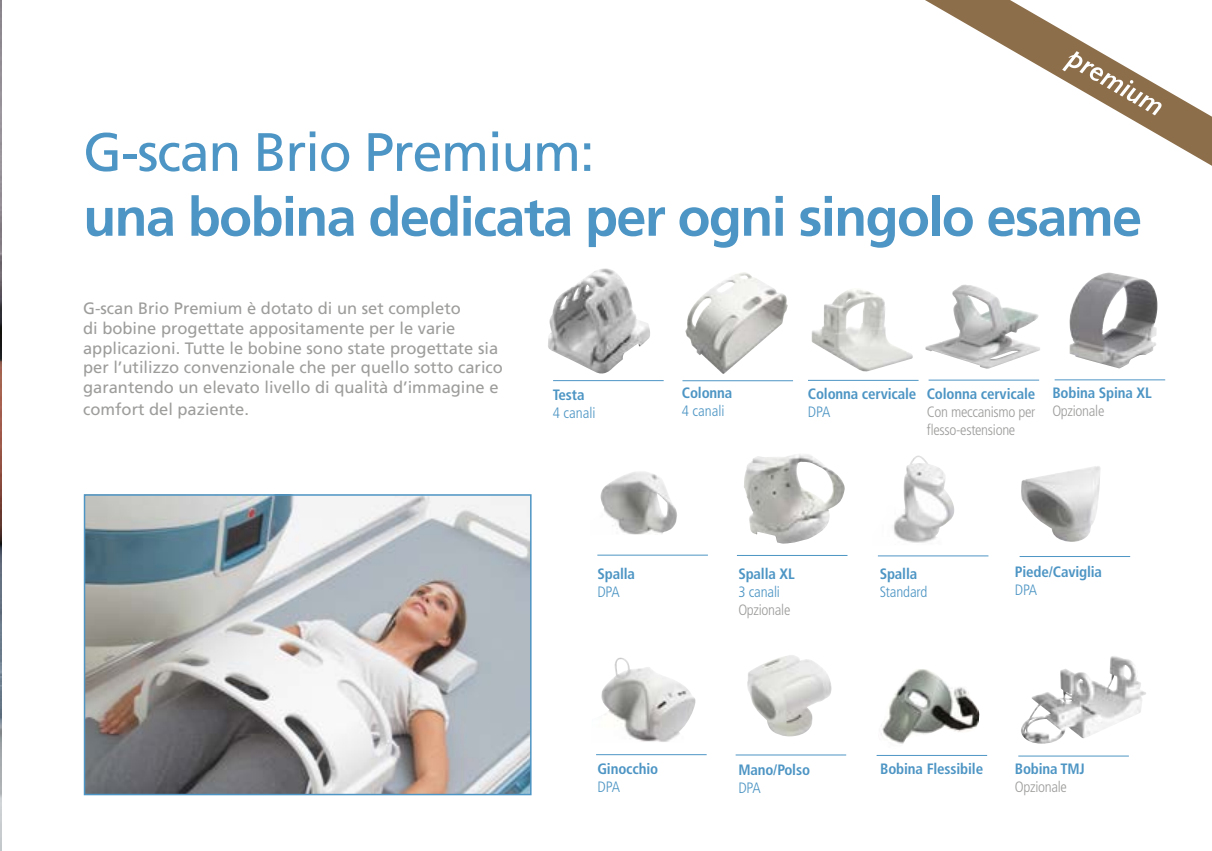
<style>
.page{position:relative;width:1212px;height:851px;background:#fff}
.page>*{position:absolute;margin:0;border:0;box-sizing:border-box;transform-origin:0 0}
.t1{font:700 54px "Frutiger LT Std";letter-spacing:-.03em;color:#4d95c4}
.t2{font:54px "Frutiger LT Std";letter-spacing:-.025em;color:#4d95c4}
.t3{font:16.5px/19.8px "Frutiger LT Std";color:#9d9d9c}
.t4{font:700 condensed 15px "Frutiger LT Std";letter-spacing:-.01em;color:#4d95c4}
.t5{font:300 condensed 15px/18px "Frutiger LT Std";letter-spacing:-.02em;color:#9d9d9c}
.t6{font:300 condensed 15px "Frutiger LT Std";letter-spacing:-.01em;color:#4d95c4}
</style>
<div class="page">
<img style="left:811px;top:289px;width:102px;height:83px">
<img style="left:925px;top:284px;width:115px;height:84px">
<img style="left:1069px;top:272px;width:88px;height:96px">
<img style="left:685px;top:272px;width:103px;height:102px">
<img style="left:0;top:0;width:1px;height:850px">
<img style="left:87px;top:497px;width:441px;height:295px">
<div style="left:84px;top:494px;width:447px;height:301px;border:2px solid #4d95c4"></div>
<svg style="left:925px;top:0;width:287px;height:166px"></svg>
<svg style="left:1062px;top:51px;width:100px;height:64px"></svg>
<hr style="left:553px;top:380px;width:111px;height:1px;background:#4d95c4">
<hr style="left:682px;top:380px;width:111px;height:1px;background:#4d95c4">
<hr style="left:808px;top:380px;width:110px;height:1px;background:#4d95c4">
<hr style="left:928px;top:379px;width:111px;height:1px;background:#4d95c4">
<hr style="left:1054px;top:379px;width:111px;height:1px;background:#4d95c4">
<hr style="left:597px;top:554px;width:111px;height:1px;background:#4d95c4">
<hr style="left:596px;top:754px;width:111px;height:1px;background:#4d95c4">
<img style="left:747px;top:655px;width:85px;height:82px">
<hr style="left:737px;top:555px;width:110px;height:1px;background:#4d95c4">
<hr style="left:736px;top:754px;width:110px;height:1px;background:#4d95c4">
<img style="left:893px;top:455px;width:62px;height:88px">
<hr style="left:878px;top:555px;width:110px;height:1px;background:#4d95c4">
<hr style="left:876px;top:755px;width:111px;height:1px;background:#4d95c4">
<img style="left:1021px;top:466px;width:80px;height:76px">
<hr style="left:1019px;top:556px;width:111px;height:1px;background:#4d95c4">
<hr style="left:1018px;top:755px;width:111px;height:1px;background:#4d95c4">
<img style="left:548px;top:268px;width:102px;height:106px">
<img style="left:744px;top:454px;width:101px;height:90px">
<img style="left:1021px;top:656px;width:125px;height:87px">
<img style="left:600px;top:472px;width:77px;height:62px">
<img style="left:881px;top:669px;width:98px;height:75px">
<img style="left:601px;top:657px;width:95px;height:85px">
<h1 class="t2" style="left:83px;top:120px;width:513px">G-scan Brio Premium:</h1>
<h1 class="t1" style="left:83px;top:185px;width:1060px">una bobina dedicata per ogni singolo esame</h1>
<p class="t3" style="left:83px;top:298px;width:421px">G-scan Brio Premium è dotato di un set completo<br>di bobine progettate appositamente per le varie applicazioni. Tutte le bobine sono state progettate sia per l’utilizzo convenzionale che per quello sotto carico garantendo un elevato livello di qualità d’immagine e</p>
<p class="t3" style="left:83px;top:399px;width:167px">comfort del paziente.</p>
<p class="t4" style="left:553px;top:385px;width:33px">Testa</p>
<p class="t6" style="left:553px;top:404px;width:44px">4 canali</p>
<p class="t4" style="left:682px;top:384px;width:52px">Colonna</p>
<p class="t6" style="left:682px;top:402px;width:44px">4 canali</p>
<p class="t4" style="left:808px;top:384px;width:110px">Colonna cervicale</p>
<p class="t6" style="left:808px;top:403px;width:24px">DPA</p>
<p class="t4" style="left:927px;top:384px;width:110px">Colonna cervicale</p>
<p class="t5" style="left:927px;top:403px;width:110px">Con meccanismo per flesso-estensione</p>
<p class="t4" style="left:1052px;top:384px;width:101px">Bobina Spina XL</p>
<p class="t5" style="left:1052px;top:402px;width:54px">Opzionale</p>
<p class="t4" style="left:597px;top:564px;width:39px">Spalla</p>
<p class="t6" style="left:597px;top:583px;width:24px">DPA</p>
<p class="t4" style="left:738px;top:565px;width:58px">Spalla XL</p>
<p class="t6" style="left:738px;top:583px;width:43px">3 canali</p>
<p class="t5" style="left:738px;top:601px;width:54px">Opzionale</p>
<p class="t4" style="left:880px;top:565px;width:39px">Spalla</p>
<p class="t6" style="left:880px;top:583px;width:49px">Standard</p>
<p class="t4" style="left:1015px;top:563px;width:89px">Piede/Caviglia</p>
<p class="t6" style="left:1015px;top:581px;width:24px">DPA</p>
<p class="t4" style="left:597px;top:760px;width:62px">Ginocchio</p>
<p class="t6" style="left:597px;top:778px;width:24px">DPA</p>
<p class="t4" style="left:738px;top:760px;width:73px">Mano/Polso</p>
<p class="t6" style="left:738px;top:778px;width:24px">DPA</p>
<p class="t4" style="left:880px;top:760px;width:104px">Bobina Flessibile</p>
<p class="t4" style="left:1015px;top:759px;width:72px">Bobina TMJ</p>
<p class="t5" style="left:1015px;top:777px;width:54px">Opzionale</p>
</div>
